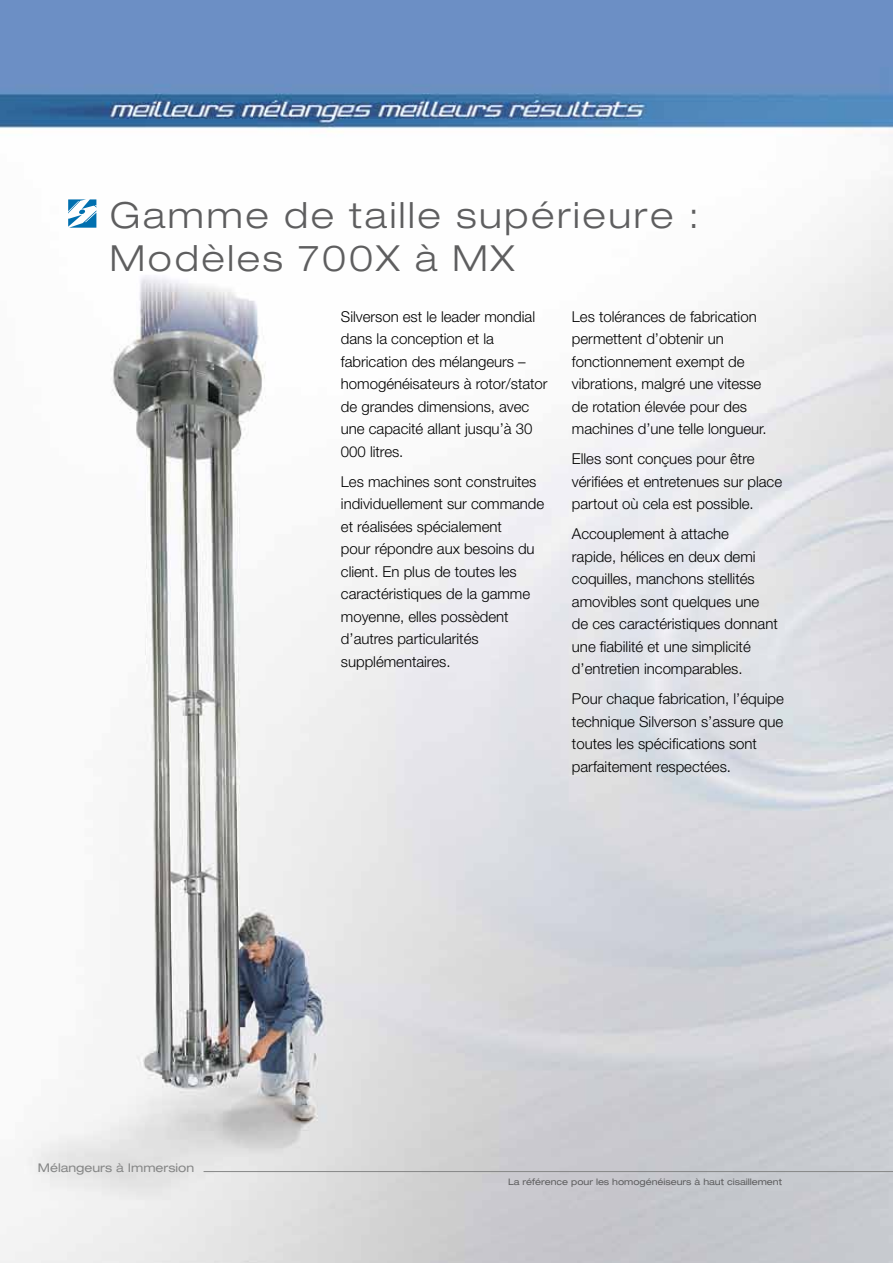
<style>
.page{position:relative;width:893px;height:1263px;background:#fff}
.page>*{position:absolute;margin:0;border:0;box-sizing:border-box;transform-origin:0 0}
.t1{font:300 expanded 36px/43.2px "Helvetica Neue LT";letter-spacing:.075em;color:#5e5e5f}
.t2{font:300 15px/22.5px "Helvetica Neue LT";color:#000}
.t3{font:expanded 12px "Helvetica Neue LT";color:#868787}
.t4{font:expanded 9px "Helvetica Neue LT";color:#5e5e5f}
</style>
<div class="page">
<img style="left:0;top:0;width:893px;height:1263px">
<svg style="left:68px;top:199px;width:28px;height:29px"></svg>
<hr style="left:204px;top:1171px;width:689px;height:1px;background:#868787">
<h1 class="t1" style="left:110px;top:193px;width:590px">Gamme de taille supérieure :<br>Modèles 700X à MX</h1>
<p class="t2" style="left:341px;top:305px;width:208px">Silverson est le leader mondial dans la conception et la fabrication des mélangeurs – homogénéisateurs à rotor/stator de grandes dimensions, avec une capacité allant jusqu’à 30<br>000 litres.</p>
<p class="t2" style="left:341px;top:470px;width:205px">Les machines sont construites individuellement sur commande et réalisées spécialement<br>pour répondre aux besoins du client. En plus de toutes les caractéristiques de la gamme moyenne, elles possèdent d’autres particularités supplémentaires.</p>
<p class="t2" style="left:572px;top:305px;width:196px">Les tolérances de fabrication permettent d’obtenir un fonctionnement exempt de vibrations, malgré une vitesse de rotation élevée pour des machines d’une telle longueur.</p>
<p class="t2" style="left:572px;top:447px;width:212px">Elles sont conçues pour être vérifiées et entretenues sur place partout où cela est possible.</p>
<p class="t2" style="left:572px;top:522px;width:207px">Accouplement à attache<br>rapide, hélices en deux demi coquilles, manchons stellités amovibles sont quelques une de ces caractéristiques donnant une fiabilité et une simplicité d’entretien incomparables.</p>
<p class="t2" style="left:572px;top:687px;width:213px">Pour chaque fabrication, l’équipe technique Silverson s’assure que toutes les spécifications sont parfaitement respectées.</p>
<p class="t3" style="left:38px;top:1160px;width:158px">Mélangeurs à Immersion</p>
<p class="t4" style="left:508px;top:1176px;width:275px">La référence pour les homogénéiseurs à haut cisaillement</p>
</div>
